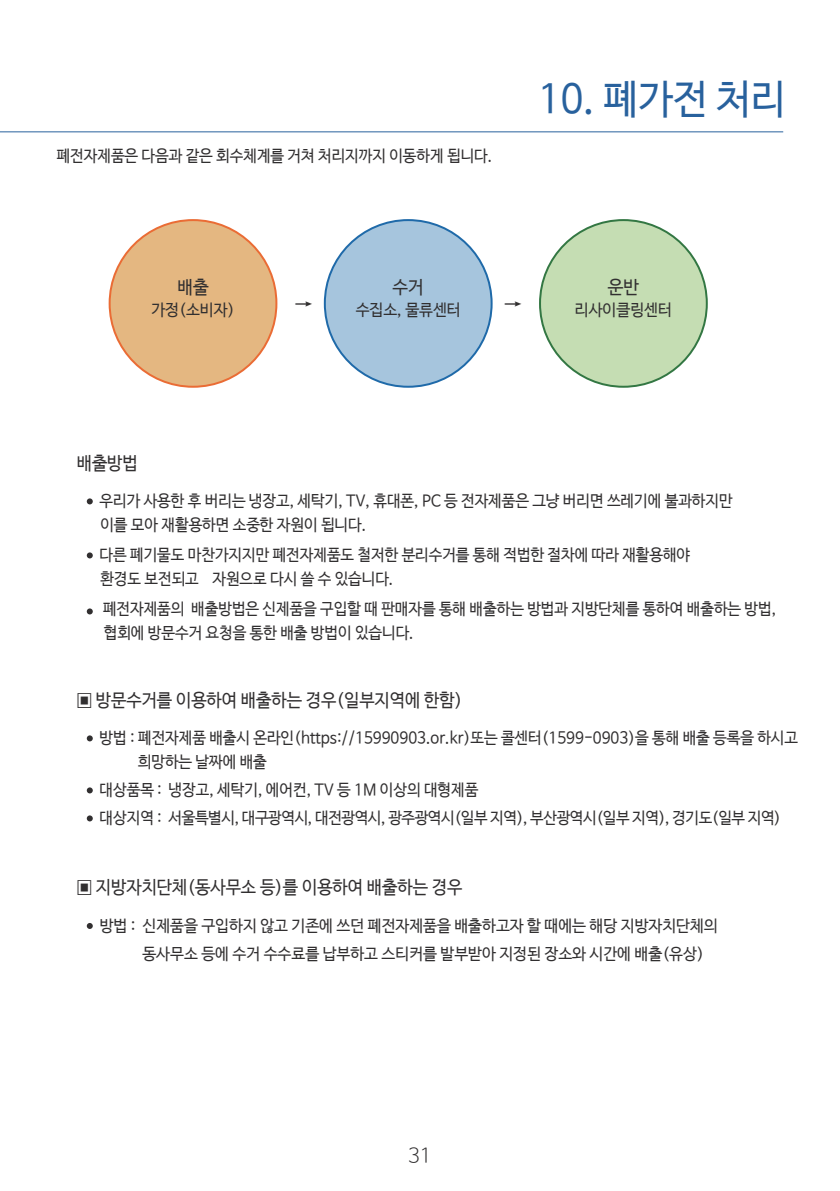
<style>
.page{position:relative;width:840px;height:1191px;background:#fff}
.page>*{position:absolute;margin:0;border:0;box-sizing:border-box;transform-origin:0 0}
.t1{font:40px "Nanum Barun Gothic";color:#28619d}
.t2{font:300 20px "Nanum Barun Gothic";color:#312f30}
.t3{font:300 20px "Nanum Barun Gothic";color:#312f30;scale:.95 1}
.t4{font:18px "Nanum Barun Gothic";color:#312f30;scale:.95 1}
.t5{font:18px "Nanum Barun Gothic";color:#312f30}
.t6{font:16px/24px "Nanum Barun Gothic";color:#312f30;scale:.95 1}
.t7{font:16px/28px "Nanum Barun Gothic";color:#312f30}
.t8{font:16px/28px "Nanum Barun Gothic";letter-spacing:-.025em;color:#312f30;scale:.95 1}
</style>
<div class="page">
<svg style="left:87px;top:498px;width:6px;height:6px"></svg>
<svg style="left:87px;top:552px;width:6px;height:6px"></svg>
<svg style="left:87px;top:608px;width:6px;height:6px"></svg>
<svg style="left:87px;top:735px;width:6px;height:6px"></svg>
<svg style="left:87px;top:787px;width:6px;height:6px"></svg>
<svg style="left:87px;top:815px;width:6px;height:6px"></svg>
<svg style="left:87px;top:923px;width:6px;height:6px"></svg>
<div style="left:539px;top:220px;width:167px;height:167px;background:#c5ddb3;border-radius:50%"></div>
<div style="left:324px;top:220px;width:167px;height:167px;background:#a6c5dd;border-radius:50%"></div>
<div style="left:110px;top:220px;width:166px;height:167px;background:#e4b781;border-radius:50%"></div>
<hr style="left:0;top:131px;width:782px;height:1px;background:#28619d">
<p class="t6" style="left:57px;top:144px;width:460px">폐전자제품은 다음과 같은 회수체계를 거쳐 처리지까지 이동하게 됩니다.</p>
<h1 class="t1" style="left:538px;top:78px;width:249px">10. 폐가전 처리</h1>
<p class="t5" style="left:177px;top:278px;width:33px">배출</p>
<p class="t7" style="left:151px;top:297px;width:85px">가정(소비자)</p>
<p class="t4" style="left:77px;top:454px;width:66px">배출방법</p>
<p class="t5" style="left:607px;top:278px;width:33px">운반</p>
<p class="t5" style="left:392px;top:278px;width:33px">수거</p>
<p class="t7" style="left:355px;top:297px;width:106px">수집소, 물류센터</p>
<p class="t3" style="left:295px;top:293px;width:19px">→</p>
<p class="t3" style="left:504px;top:293px;width:19px">→</p>
<p class="t7" style="left:574px;top:297px;width:98px">리사이클링센터</p>
<p class="t6" style="left:100px;top:490px;width:667px">우리가 사용한 후 버리는 냉장고, 세탁기, TV, 휴대폰, PC 등 전자제품은 그냥 버리면 쓰레기에 불과하지만 이를 모아 재활용하면 소중한 자원이 됩니다.</p>
<p class="t6" style="left:100px;top:544px;width:622px">다른 폐기물도 마찬가지지만 폐전자제품도 철저한 분리수거를 통해 적법한 절차에 따라 재활용해야 환경도 보전되고 자원으로 다시 쓸 수 있습니다.</p>
<p class="t6" style="left:103px;top:598px;width:709px">폐전자제품의 배출방법은 신제품을 구입할 때 판매자를 통해 배출하는 방법과 지방단체를 통하여 배출하는 방법, 협회에 방문수거 요청을 통한 배출 방법이 있습니다.</p>
<p class="t4" style="left:77px;top:690px;width:407px">▣ 방문수거를 이용하여 배출하는 경우(일부지역에 한함)</p>
<p class="t6" style="left:138px;top:727px;width:696px;text-indent:-38px">방법 : 폐전자제품 배출시 온라인(https://15990903.or.kr)또는 콜센터(1599-0903)을 통해 배출 등록을 하시고 희망하는 날짜에 배출</p>
<p class="t8" style="left:100px;top:777px;width:718px">대상품목 : 냉장고, 세탁기, 에어컨, TV 등 1M 이상의 대형제품<br>대상지역 : 서울특별시, 대구광역시, 대전광역시, 광주광역시(일부 지역), 부산광역시(일부 지역), 경기도(일부 지역)</p>
<p class="t4" style="left:77px;top:878px;width:407px">▣ 지방자치단체(동사무소 등)를 이용하여 배출하는 경우</p>
<p class="t7" style="left:142px;top:912px;width:576px;text-indent:-43px">방법 : 신제품을 구입하지 않고 기존에 쓰던 폐전자제품을 배출하고자 할 때에는 해당 지방자치단체의 동사무소 등에 수거 수수료를 납부하고 스티커를 발부받아 지정된 장소와 시간에 배출(유상)</p>
<p class="t2" style="left:408px;top:1145px;width:25px">31</p>
</div>
